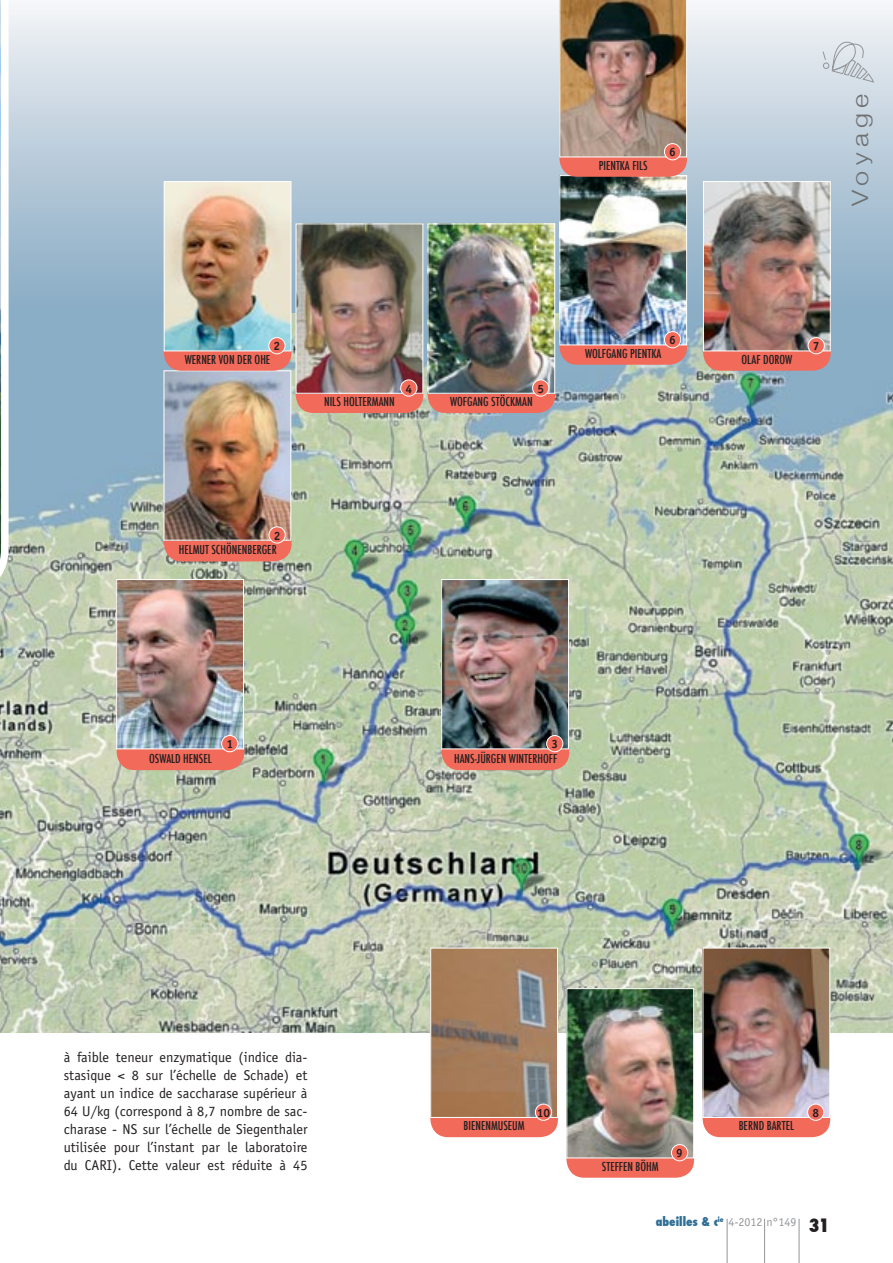
<style>
.page{position:relative;width:893px;height:1263px;background:#fff}
.page>*{position:absolute;margin:0;border:0;box-sizing:border-box;transform-origin:0 0}
.t1{font:300 22.5px "Helvetica Neue";letter-spacing:.2em;color:#6d6f71;scale:1.2 1}
.t2{font:800 condensed 18px "Futura";color:#231f20}
.t3{font:14.25px/18px "Officina Sans";color:#231f20;text-align:justify}
.t4{font:500 condensed 12px "Futura";color:#231f20}
.t5{font:12px "Officina Sans";color:#939598}
.t6{font:700 12px "Officina Sans";color:#231f20}
.s1{font-family:"Futura";font-weight:800;font-stretch:condensed;color:#2f6e95}
</style>
<div class="page">
<hr style="left:727px;top:1219px;width:1px;height:44px;background:#939598">
<hr style="left:764px;top:1219px;width:1px;height:44px;background:#939598">
<hr style="left:799px;top:1219px;width:1px;height:44px;background:#939598">
<div style="left:0;top:0;width:893px;height:314px;background:linear-gradient(to bottom,#f3f3f6,#86a9c2)"></div>
<img style="left:0;top:313px;width:893px;height:719px">
<svg style="left:0;top:0;width:12px;height:591px"></svg>
<svg style="left:442px;top:749px;width:127px;height:21px;background:#f07160"></svg>
<img style="left:443px;top:581px;width:124px;height:166px">
<div style="left:441px;top:579px;width:128px;height:170px;border:1px solid #fff"></div>
<div style="left:547px;top:735px;width:16px;height:17px;background:#f26a5a;border-radius:50%"></div>
<div style="left:546px;top:735px;width:17px;height:17px;border:1px solid #fff;border-radius:50%"></div>
<svg style="left:117px;top:749px;width:127px;height:21px;background:#ef7060"></svg>
<img style="left:118px;top:581px;width:124px;height:166px">
<div style="left:116px;top:579px;width:128px;height:170px;border:1px solid #fff"></div>
<div style="left:222px;top:735px;width:16px;height:17px;background:#f26a5a;border-radius:50%"></div>
<div style="left:221px;top:735px;width:17px;height:17px;border:1px solid #fff;border-radius:50%"></div>
<svg style="left:164px;top:522px;width:128px;height:39px;background:#ed7363"></svg>
<img style="left:166px;top:413px;width:123px;height:125px">
<div style="left:164px;top:370px;width:127px;height:170px;border:1px solid #fff"></div>
<div style="left:269px;top:527px;width:16px;height:16px;background:#f26a5a;border-radius:50%"></div>
<div style="left:269px;top:526px;width:17px;height:17px;border:1px solid #fff;border-radius:50%"></div>
<img style="left:166px;top:183px;width:123px;height:142px">
<div style="left:164px;top:181px;width:127px;height:170px;border:1px solid #fff"></div>
<img style="left:298px;top:226px;width:123px;height:99px">
<div style="left:296px;top:224px;width:127px;height:170px;border:1px solid #fff"></div>
<img style="left:430px;top:226px;width:123px;height:99px">
<div style="left:428px;top:224px;width:127px;height:170px;border:1px solid #fff"></div>
<img style="left:164px;top:325px;width:523px;height:88px">
<img style="left:561px;top:177px;width:124px;height:166px">
<div style="left:559px;top:175px;width:128px;height:170px;border:1px solid #fff"></div>
<div style="left:664px;top:332px;width:17px;height:16px;background:#f26a5a;border-radius:50%"></div>
<div style="left:664px;top:331px;width:17px;height:17px;border:1px solid #fff;border-radius:50%"></div>
<img style="left:559px;top:0;width:128px;height:177px">
<div style="left:664px;top:144px;width:17px;height:16px;background:#f26a5a;border-radius:50%"></div>
<div style="left:664px;top:143px;width:17px;height:17px;border:1px solid #fff;border-radius:50%"></div>
<svg style="left:703px;top:351px;width:128px;height:20px;background:#ec7264"></svg>
<img style="left:705px;top:183px;width:124px;height:166px">
<div style="left:703px;top:181px;width:128px;height:170px;border:1px solid #fff"></div>
<div style="left:808px;top:338px;width:16px;height:16px;background:#f26a5a;border-radius:50%"></div>
<div style="left:808px;top:337px;width:17px;height:17px;border:1px solid #fff;border-radius:50%"></div>
<div style="left:703px;top:1118px;width:127px;height:19px;background:#f26a5a"></div>
<img style="left:705px;top:950px;width:123px;height:166px">
<div style="left:703px;top:948px;width:127px;height:170px;border:1px solid #fff"></div>
<div style="left:808px;top:1104px;width:16px;height:16px;background:#f26a5a;border-radius:50%"></div>
<div style="left:807px;top:1104px;width:17px;height:17px;border:1px solid #fff;border-radius:50%"></div>
<svg style="left:566px;top:1158px;width:128px;height:20px;background:#f37769"></svg>
<img style="left:568px;top:990px;width:124px;height:166px">
<div style="left:566px;top:988px;width:128px;height:170px;border:1px solid #fff"></div>
<div style="left:671px;top:1144px;width:17px;height:17px;background:#f26a5a;border-radius:50%"></div>
<div style="left:671px;top:1144px;width:17px;height:17px;border:1px solid #fff;border-radius:50%"></div>
<div style="left:430px;top:1118px;width:128px;height:19px;background:#f26a5a"></div>
<img style="left:432px;top:950px;width:124px;height:166px">
<div style="left:430px;top:948px;width:128px;height:170px;border:1px solid #fff"></div>
<div style="left:535px;top:1104px;width:17px;height:16px;background:#f26a5a;border-radius:50%"></div>
<div style="left:535px;top:1104px;width:17px;height:17px;border:1px solid #fff;border-radius:50%"></div>
<svg style="left:822px;top:39px;width:52px;height:44px;background:#d3dae0"></svg>
<p class="t4" style="left:599px;top:157px;width:51px">PIENTKA FILS</p>
<p class="t6" style="left:669px;top:145px;width:8px">6</p>
<p class="t6" style="left:274px;top:339px;width:8px">2</p>
<p class="t4" style="left:185px;top:351px;width:87px">WERNER VON DER OHE</p>
<p class="t4" style="left:324px;top:394px;width:72px">NILS HOLTERMANN</p>
<p class="t6" style="left:405px;top:381px;width:8px">4</p>
<p class="t6" style="left:537px;top:381px;width:8px">5</p>
<p class="t4" style="left:450px;top:394px;width:84px">WOFGANG STÖCKMAN</p>
<p class="t4" style="left:585px;top:345px;width:78px">WOLFGANG PIENTKA</p>
<p class="t6" style="left:669px;top:333px;width:8px">6</p>
<p class="t6" style="left:274px;top:528px;width:8px">2</p>
<p class="t4" style="left:179px;top:542px;width:99px">HELMUT SCHÖNENBERGER</p>
<p class="t1" style="left:846px;top:206px;width:95px;rotate:-90deg">Voyage</p>
<p class="t4" style="left:741px;top:351px;width:52px">OLAF DOROW</p>
<p class="t6" style="left:813px;top:339px;width:8px">7</p>
<p class="t4" style="left:149px;top:751px;width:64px">OSWALD HENSEL</p>
<p class="t6" style="left:226px;top:737px;width:8px">1</p>
<p class="t6" style="left:551px;top:737px;width:8px">3</p>
<p class="t4" style="left:454px;top:751px;width:105px">HANS-JÜRGEN WINTERHOFF</p>
<p class="t3" style="left:64px;top:1048px;width:245px">à faible teneur enzymatique (indice dia&shy;stasique &lt; 8 sur l’échelle de Schade) et ayant un indice de saccharase supérieur à 64 U/kg (correspond à 8,7 nombre de sac&shy;charase - NS sur l’échelle de Siegenthaler utilisée pour l’instant par le laboratoire du CARI). Cette valeur est réduite à 45</p>
<p class="t4" style="left:464px;top:1118px;width:63px">BIENENMUSEUM</p>
<p class="t6" style="left:537px;top:1105px;width:15px">10</p>
<p class="t4" style="left:602px;top:1158px;width:58px">STEFFEN BÖHM</p>
<p class="t6" style="left:676px;top:1146px;width:8px">9</p>
<p class="t4" style="left:739px;top:1118px;width:57px">BERND BARTEL</p>
<p class="t6" style="left:812px;top:1105px;width:8px">8</p>
<p class="t5" style="left:656px;top:1215px;width:142px"><span class="s1">abeilles &amp; c</span><sup>ie</sup> 4-2012 n°149</p>
<p class="t2" style="left:809px;top:1213px;width:22px">31</p>
</div>
